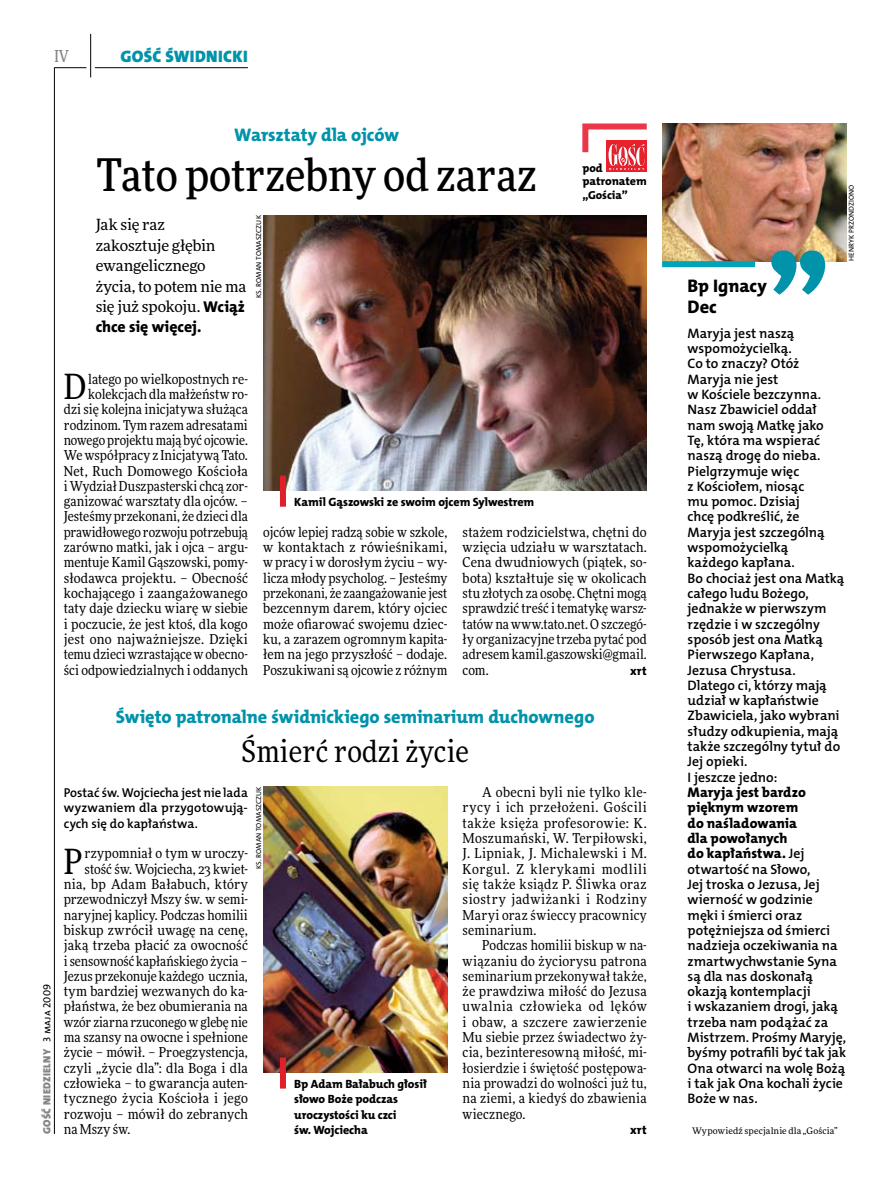
<style>
.page{position:relative;width:893px;height:1191px;background:#fff}
.page>*{position:absolute;margin:0;border:0;box-sizing:border-box;transform-origin:0 0}
.t1{font:500 45px "Freeday Narrow";color:#000}
.t2{font:34.8px "Freeday Narrow News";color:#000}
.t3{font:30px "Freeday Narrow News";letter-spacing:.01em;color:#000}
.t4{font:18.3px "The Mix HP8 Ex Bld";color:#0093aa}
.t5{font:18.3px/21.6px "The Mix HP8 Ex Bld";color:#000}
.t6{font:16.65px "The Mix HP9 Blk";letter-spacing:.02em;color:#0093aa}
.t7{font:500 16.5px "Freeday Narrow";color:#858486;scale:.9 1}
.t8{font:15.75px "The Mix HP8 Ex Bld";letter-spacing:.01em;color:#000}
.t9{font:15.45px/20.4px "Freeday News";letter-spacing:-.01em;color:#000}
.t10{font:14.1px/15.3px "The Mix HP8 Ex Bld";letter-spacing:.005em;color:#000}
.t11{font:13.8px/15.3px "The Mix HP6 Se Bld";letter-spacing:-.005em;color:#000}
.t12{font:13.65px/15.3px "Freeday Narrow News";letter-spacing:.01em;color:#000;text-align:justify}
.t13{font:12.9px/15.3px "The Mix HP6 Se Bld";color:#000;text-align:justify}
.t14{font:12.3px "The Mix HP8 Ex Bld";color:#000}
.t15{font:12px/15.3px "The Mix HP8 Ex Bld";letter-spacing:-.005em;color:#000}
.t16{font:11.7px/13.5px "The Mix HP8 Ex Bld";letter-spacing:-.005em;color:#000}
.t17{font:10.5px "The Mix HP9 Blk";letter-spacing:.025em;color:#858486}
.t18{font:9px "Freeday News";letter-spacing:.015em;color:#000}
.t19{font:7.2px "The Mix HP5 Plain";letter-spacing:.005em;color:#000}
.s1{font-family:"The Mix HP8 Ex Bld";font-size:15.75px}
.s2{font-family:"The Mix HP5 Plain";color:#000}
.s3{font-family:"The Mix HP6 Se Bld";font-size:13.8px}
</style>
<div class="page">
<hr style="left:54px;top:67px;width:1px;height:1067px;background:#000">
<hr style="left:90px;top:34px;width:1px;height:43px;background:#000">
<hr style="left:54px;top:67px;width:32px;height:1px;background:#000">
<hr style="left:95px;top:67px;width:153px;height:1px;background:#000">
<div style="left:606px;top:141px;width:40px;height:31px;background:#ea202c"></div>
<svg style="left:582px;top:123px;width:65px;height:47px"></svg>
<img style="left:263px;top:215px;width:384px;height:276px">
<img style="left:662px;top:124px;width:184px;height:137px">
<div style="left:662px;top:261px;width:93px;height:6px;background:#00a4b9"></div>
<svg style="left:771px;top:250px;width:54px;height:45px"></svg>
<img style="left:263px;top:787px;width:184px;height:285px">
<div style="left:280px;top:1057px;width:6px;height:31px;background:#df1f2a"></div>
<div style="left:280px;top:475px;width:6px;height:32px;background:#df1f2a"></div>
<p class="t7" style="left:54px;top:46px;width:17px">IV</p>
<p class="t6" style="left:120px;top:46px;width:129px">GOŚĆ ŚWIDNICKI</p>
<h3 class="t4" style="left:234px;top:123px;width:166px">Warsztaty dla ojców</h3>
<h1 class="t1" style="left:96px;top:147px;width:442px">Tato potrzebny od zaraz</h1>
<p class="t9" style="left:96px;top:214px;width:152px">Jak się raz<br>zakosztuje głębin ewangelicznego życia, to potem nie ma się już spokoju. <span class="s1">Wciąż</span></p>
<p class="t8" style="left:96px;top:317px;width:107px">chce się więcej.</p>
<p class="t19" style="left:254px;top:298px;width:83px;rotate:-90deg">ks. Roman Tomaszczuk</p>
<p class="t16" style="left:582px;top:161px;width:65px">pod patronatem „Gościa”</p>
<p class="t17" style="left:40px;top:1134px;width:152px;rotate:-90deg">GOŚĆ NIEDZIELNY <span class="s2">3 maja 2009</span></p>
<p class="t12" style="left:64px;top:371px;width:186px;text-align:right">latego po wielkopostnych re&shy;kolekcjach dla małżeństw ro-<br>dzi się kolejna inicjatywa służąca rodzinom. Tym razem adresatami nowego projektu mają być ojcowie.<br>We współpracy z Inicjatywą Tato.<br>Net, Ruch Domowego Kościoła i Wydział Duszpasterski chcą zor&shy;ganizować warsztaty dla ojców. –<br>Jesteśmy przekonani, że dzieci dla prawidłowego rozwoju potrzebują zarówno matki, jak i ojca – argu&shy;mentuje Kamil Gąszowski, pomy&shy;słodawca projektu. – Obecność kochającego i zaangażowanego taty daje dziecku wiarę w siebie i poczucie, że jest ktoś, dla kogo jest ono najważniejsze. Dzięki temu dzieci wzrastające w obecno&shy;ści odpowiedzialnych i oddanych</p>
<h2 class="t2" style="left:64px;top:365px;width:24px">D</h2>
<p class="t15" style="left:294px;top:494px;width:241px">Kamil Gąszowski ze swoim ojcem Sylwestrem</p>
<p class="t12" style="left:263px;top:524px;width:186px">ojców lepiej radzą sobie w szkole, w kontaktach z rówieśnikami, w pracy i w dorosłym życiu – wy&shy;licza młody psycholog. – Jesteśmy przekonani, że zaangażowanie jest bezcennym darem, który ojciec może ofiarować swojemu dziec&shy;ku, a zarazem ogromnym kapita&shy;łem na jego przyszłość – dodaje.<br>Poszukiwani są ojcowie z różnym</p>
<p class="t12" style="left:463px;top:524px;width:186px">stażem rodzicielstwa, chętni do wzięcia udziału w warsztatach.<br>Cena dwudniowych (piątek, so&shy;bota) kształtuje się w okolicach stu złotych za osobę. Chętni mogą sprawdzić treść i tematykę warsz&shy;tatów na www.tato.net. O szczegó&shy;ły organizacyjne trzeba pytać pod adresem kamil.gaszowski@gmail. com.</p>
<p class="t14" style="left:630px;top:662px;width:18px">xrt</p>
<h3 class="t4" style="left:116px;top:705px;width:480px">Święto patronalne świdnickiego seminarium duchownego</h3>
<h3 class="t3" style="left:242px;top:732px;width:229px">Śmierć rodzi życie</h3>
<p class="t13" style="left:64px;top:785px;width:186px">Postać św. Wojciecha jest nie lada wyzwaniem dla przygotowują&shy;cych się do kapłaństwa.</p>
<h2 class="t2" style="left:64px;top:840px;width:20px">P</h2>
<p class="t12" style="left:85px;top:845px;width:165px">rzypomniał o tym w uroczy-</p>
<p class="t12" style="left:463px;top:784px;width:186px;text-indent:20px">A obecni byli nie tylko kle&shy;rycy i ich przełożeni. Gościli także księża profesorowie: K.<br>Moszumański, W. Terpiłowski, J. Lipniak, J. Michalewski i M.<br>Korgul. Z klerykami modlili się także ksiądz P. Śliwka oraz siostry jadwiżanki i Rodziny Maryi oraz świeccy pracownicy seminarium.</p>
<p class="t12" style="left:463px;top:937px;width:186px;text-indent:20px">Podczas homilii biskup w na&shy;wiązaniu do życiorysu patrona seminarium przekonywał także, że prawdziwa miłość do Jezusa uwalnia człowieka od lęków i obaw, a szczere zawierzenie Mu siebie przez świadectwo ży&shy;cia, bezinteresowną miłość, mi&shy;łosierdzie i świętość postępowa&shy;nia prowadzi do wolności już tu, na ziemi, a kiedyś do zbawienia wiecznego.</p>
<p class="t14" style="left:630px;top:1122px;width:18px">xrt</p>
<p class="t19" style="left:254px;top:869px;width:83px;rotate:-90deg">Ks. Roman Tomaszczuk</p>
<p class="t12" style="left:85px;top:861px;width:165px">stość św. Wojciecha, 23 kwiet-</p>
<p class="t12" style="left:64px;top:876px;width:186px">nia, bp Adam Bałabuch, który</p>
<p class="t12" style="left:64px;top:891px;width:186px">przewodniczył Mszy św. w semi-</p>
<p class="t12" style="left:64px;top:907px;width:186px">naryjnej kaplicy. Podczas homilii</p>
<p class="t12" style="left:64px;top:922px;width:186px">biskup zwrócił uwagę na cenę,</p>
<p class="t12" style="left:64px;top:937px;width:186px">jaką trzeba płacić za owocność</p>
<p class="t12" style="left:64px;top:953px;width:186px">isensowność kapłańskiego życia –</p>
<p class="t12" style="left:64px;top:968px;width:186px">Jezus przekonuje każdego ucznia,</p>
<p class="t12" style="left:64px;top:983px;width:186px">tym bardziej wezwanych do ka-</p>
<p class="t12" style="left:64px;top:998px;width:186px">płaństwa, że bez obumierania na</p>
<p class="t12" style="left:64px;top:1014px;width:186px">wzór ziarna rzuconego w glebę nie</p>
<p class="t12" style="left:64px;top:1029px;width:186px">ma szansy na owocne i spełnione</p>
<p class="t12" style="left:64px;top:1044px;width:186px">życie – mówił. – Proegzystencja,</p>
<p class="t12" style="left:64px;top:1060px;width:186px">czyli „życie dla”: dla Boga i dla</p>
<p class="t12" style="left:64px;top:1075px;width:186px">człowieka – to gwarancja auten-</p>
<p class="t12" style="left:64px;top:1090px;width:186px">tycznego życia Kościoła i jego</p>
<p class="t12" style="left:64px;top:1106px;width:186px">rozwoju – mówił do zebranych</p>
<p class="t12" style="left:64px;top:1121px;width:68px">na Mszy św.</p>
<p class="t15" style="left:294px;top:1076px;width:135px">Bp Adam Bałabuch głosił słowo Boże podczas uroczystości ku czci<br>św. Wojciecha</p>
<p class="t19" style="left:847px;top:261px;width:78px;rotate:-90deg">h enryk przondziono</p>
<h3 class="t5" style="left:688px;top:275px;width:81px">Bp Ignacy<br>Dec</h3>
<p class="t11" style="left:688px;top:325px;width:158px">Maryja jest naszą wspomożycielką.<br>Co to znaczy? Otóż<br>Maryja nie jest<br>w Kościele bezczynna.<br>Nasz Zbawiciel oddał nam swoją Matkę jako<br>Tę, która ma wspierać naszą drogę do nieba.<br>Pielgrzymuje więc<br>z Kościołem, niosąc<br>mu pomoc. Dzisiaj<br>chcę podkreślić, że<br>Maryja jest szczególną wspomożycielką<br>każdego kapłana.<br>Bo chociaż jest ona Matką całego ludu Bożego, jednakże w pierwszym rzędzie i w szczególny sposób jest ona Matką<br>Pierwszego Kapłana,<br>Jezusa Chrystusa.<br>Dlatego ci, którzy mają udział w kapłaństwie<br>Zbawiciela, jako wybrani słudzy odkupienia, mają także szczególny tytuł do<br>Jej opieki.<br>I jeszcze jedno:</p>
<p class="t10" style="left:688px;top:785px;width:120px">Maryja jest bardzo pięknym wzorem do naśladowania dla powołanych do kapłaństwa. <span class="s3">Jej</span></p>
<p class="t11" style="left:688px;top:861px;width:160px">otwartość na Słowo,<br>Jej troska o Jezusa, Jej wierność w godzinie męki i śmierci oraz potężniejsza od śmierci nadzieja oczekiwania na zmartwychwstanie Syna są dla nas doskonałą okazją kontemplacji<br>i wskazaniem drogi, jaką trzeba nam podążać za<br>Mistrzem. Prośmy Maryję, byśmy potrafili być tak jak<br>Ona otwarci na wolę Bożą i tak jak Ona kochali życie<br>Boże w nas.</p>
<p class="t18" style="left:692px;top:1125px;width:147px">Wypowiedź specjalnie dla „Gościa”</p>
</div>
